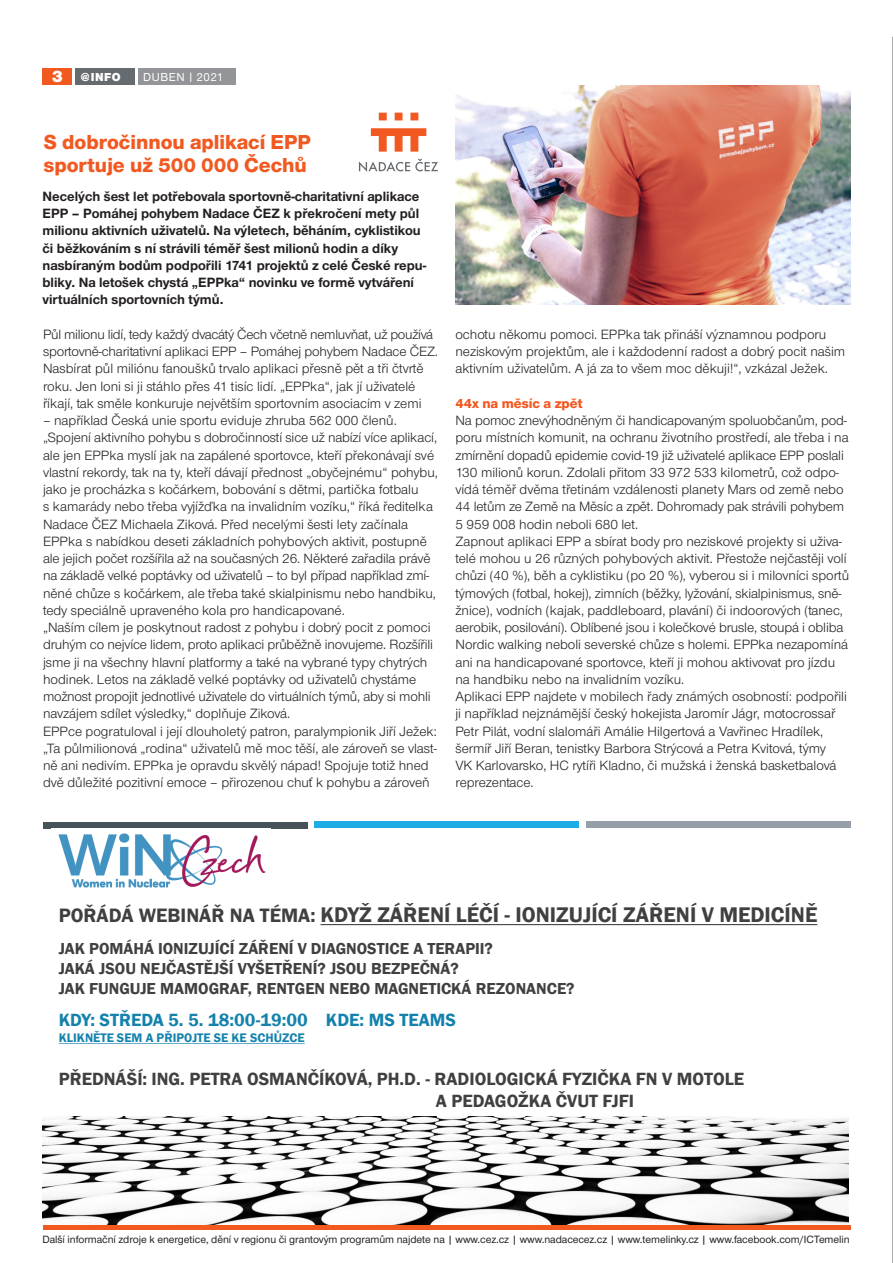
<style>
.page{position:relative;width:893px;height:1263px;background:#fff}
.page>*{position:absolute;margin:0;border:0;box-sizing:border-box;transform-origin:0 0}
.t1{font:600 21.75px "Franklin Gothic";color:#404040}
.titulek_16{font:800 21px/22.5px "Nimbus CEZOT";color:#f15921}
.t2{font:600 18.15px/21.8px "Franklin Gothic";color:#404040}
.t3{font:600 18.15px "Franklin Gothic";color:#1482ac}
.ramecek_nadpis{font:900 17.25px "Nimbus CEZOT";color:#fff}
.t4{font:600 16.35px/19.6px "Franklin Gothic";color:#404040}
._00_text{font:13.95px/17.2px "Nimbus CEZOT";color:#231f20}
._00_text-2{font:700 13.95px/17.2px "Nimbus CEZOT";color:#231f20}
._00_text-3{font:800 13.95px "Nimbus CEZOT";color:#f15921}
.t5{font:600 12.75px "Franklin Gothic";color:#1482ac}
.Pruh_text{font:500 12px "Nimbus CEZOT";letter-spacing:.05em;color:#fff}
.Pruh_text-2{font:900 12px "Nimbus CEZOT";color:#fff}
.tiráž{font:500 10.95px "Nimbus CEZOT";letter-spacing:-.005em;color:#231f20}
.s1{font-size:10.95px}
.s2{font-size:19.95px}
</style>
<div class="page">
<hr style="left:892px;top:37px;width:1px;height:1226px;background:#636366">
<svg style="left:320px;top:924px;width:497px;height:1px"></svg>
<svg style="left:59px;top:1043px;width:246px;height:1px"></svg>
<div style="left:43px;top:822px;width:264px;height:6px;background:#465359"></div>
<div style="left:314px;top:822px;width:265px;height:6px;background:#1cade4"></div>
<div style="left:586px;top:821px;width:265px;height:7px;background:#969fa7"></div>
<img style="left:43px;top:1116px;width:805px;height:109px">
<img style="left:58px;top:833px;width:208px;height:55px">
<div style="left:43px;top:68px;width:29px;height:17px;background:#f15921"></div>
<div style="left:138px;top:68px;width:98px;height:17px;background:#939598"></div>
<div style="left:75px;top:68px;width:60px;height:17px;background:#666b70"></div>
<hr style="left:43px;top:1225px;width:807px;height:4px;background:#f15921">
<img style="left:455px;top:85px;width:396px;height:219px">
<svg style="left:359px;top:159px;width:79px;height:13px"></svg>
<svg style="left:371px;top:113px;width:55px;height:39px"></svg>
<p class="ramecek_nadpis" style="left:52px;top:66px;width:12px">3</p>
<p class="Pruh_text-2" style="left:81px;top:70px;width:41px">@INFO</p>
<p class="Pruh_text" style="left:143px;top:70px;width:82px">DUBEN <span class="s1">|</span> 2021</p>
<p class="titulek_16" style="left:44px;top:131px;width:269px">S dobročinnou aplikací EPP sportuje už 500 000 Čechů</p>
<p class="_00_text-2" style="left:43px;top:187px;width:385px">Necelých šest let potřebovala sportovně-charitativní aplikace EPP – Pomáhej pohybem Nadace ČEZ k překročení mety půl milionu aktivních uživatelů. Na výletech, běháním, cyklistikou či běžkováním s ní strávili téměř šest milionů hodin a díky nasbíraným bodům podpořili 1741 projektů z celé České repu&shy;bliky. Na letošek chystá „EPPka“ novinku ve formě vytváření virtuálních sportovních týmů.</p>
<p class="_00_text" style="left:43px;top:326px;width:396px">Půl milionu lidí, tedy každý dvacátý Čech včetně nemluvňat, už používá sportovně-charitativní aplikaci EPP – Pomáhej pohybem Nadace ČEZ.<br>Nasbírat půl miliónu fanoušků trvalo aplikaci přesně pět a tři čtvrtě roku. Jen loni si ji stáhlo přes 41 tisíc lidí. „EPPka“, jak jí uživatelé říkají, tak směle konkuruje největším sportovním asociacím v zemi</p>
<p class="_00_text" style="left:43px;top:412px;width:355px">– například Česká unie sportu eviduje zhruba 562 000 členů.</p>
<p class="_00_text" style="left:43px;top:429px;width:396px">„Spojení aktivního pohybu s dobročinností sice už nabízí více aplikací, ale jen EPPka myslí jak na zapálené sportovce, kteří překonávají své vlastní rekordy, tak na ty, kteří dávají přednost „obyčejnému“ pohybu, jako je procházka s kočárkem, bobování s dětmi, partička fotbalu<br>s kamarády nebo třeba vyjížďka na invalidním vozíku,“ říká ředitelka Nadace ČEZ Michaela Ziková. Před necelými šesti lety začínala EPPka s nabídkou deseti základních pohybových aktivit, postupně ale jejich počet rozšířila až na současných 26. Některé zařadila právě na základě velké poptávky od uživatelů – to byl případ například zmí&shy;něné chůze s kočárkem, ale třeba také skialpinismu nebo handbiku, tedy speciálně upraveného kola pro handicapované.</p>
<p class="_00_text" style="left:43px;top:619px;width:392px">„Naším cílem je poskytnout radost z pohybu i dobrý pocit z pomoci druhým co nejvíce lidem, proto aplikaci průběžně inovujeme. Rozšířili jsme ji na všechny hlavní platformy a také na vybrané typy chytrých hodinek. Letos na základě velké poptávky od uživatelů chystáme možnost propojit jednotlivé uživatele do virtuálních týmů, aby si mohli navzájem sdílet výsledky,“ doplňuje Ziková.</p>
<p class="_00_text" style="left:43px;top:722px;width:395px">EPPce pogratuloval i její dlouholetý patron, paralympionik Jiří Ježek: „Ta půlmilionová „rodina“ uživatelů mě moc těší, ale zároveň se vlast&shy;ně ani nedivím. EPPka je opravdu skvělý nápad! Spojuje totiž hned dvě důležité pozitivní emoce – přirozenou chuť k pohybu a zároveň</p>
<p class="_00_text" style="left:455px;top:326px;width:391px">ochotu někomu pomoci. EPPka tak přináší významnou podporu neziskovým projektům, ale i každodenní radost a dobrý pocit našim aktivním uživatelům. A já za to všem moc děkuji!“, vzkázal Ježek.</p>
<p class="_00_text-3" style="left:455px;top:395px;width:129px">44x na měsíc a zpět</p>
<p class="_00_text" style="left:455px;top:412px;width:395px">Na pomoc znevýhodněným či handicapovaným spoluobčanům, pod&shy;poru místních komunit, na ochranu životního prostředí, ale třeba i na zmírnění dopadů epidemie covid-19 již uživatelé aplikace EPP poslali 130 milionů korun. Zdolali přitom 33 972 533 kilometrů, což odpo&shy;vídá téměř dvěma třetinám vzdálenosti planety Mars od země nebo 44 letům ze Země na Měsíc a zpět. Dohromady pak strávili pohybem 5 959 008 hodin neboli 680 let.</p>
<p class="_00_text" style="left:455px;top:533px;width:395px">Zapnout aplikaci EPP a sbírat body pro neziskové projekty si uživa&shy;telé mohou u 26 různých pohybových aktivit. Přestože nejčastěji volí chůzi (40 %), běh a cyklistiku (po 20 %), vyberou si i milovníci sportů týmových (fotbal, hokej), zimních (běžky, lyžování, skialpinismus, sně&shy;žnice), vodních (kajak, paddleboard, plavání) či indoorových (tanec, aerobik, posilování). Oblíbené jsou i kolečkové brusle, stoupá i obliba Nordic walking neboli severské chůze s holemi. EPPka nezapomíná ani na handicapované sportovce, kteří ji mohou aktivovat pro jízdu na handbiku nebo na invalidním vozíku.</p>
<p class="_00_text" style="left:455px;top:688px;width:393px">Aplikaci EPP najdete v mobilech řady známých osobností: podpořili ji například nejznámější český hokejista Jaromír Jágr, motocrossař Petr Pilát, vodní slalomáři Amálie Hilgertová a Vavřinec Hradílek, šermíř Jiří Beran, tenistky Barbora Strýcová a Petra Kvitová, týmy<br>VK Karlovarsko, HC rytíři Kladno, či mužská i ženská basketbalová reprezentace.</p>
<p class="t1" style="left:59px;top:902px;width:760px"><span class="s2">POŘÁDÁ WEBINÁŘ NA TÉMA:</span> KDYŽ ZÁŘENÍ LÉČÍ - IONIZUJÍCÍ ZÁŘENÍ V MEDICÍNĚ</p>
<p class="t4" style="left:59px;top:939px;width:517px">JAK POMÁHÁ IONIZUJÍCÍ ZÁŘENÍ V DIAGNOSTICE A TERAPII?<br>JAKÁ JSOU NEJČASTĚJŠÍ VYŠETŘENÍ? JSOU BEZPEČNÁ?<br>JAK FUNGUJE MAMOGRAF, RENTGEN NEBO MAGNETICKÁ REZONANCE?</p>
<p class="t3" style="left:59px;top:1008px;width:399px">KDY: STŘEDA 5. 5. 18:00-19:00 KDE: MS TEAMS</p>
<p class="t5" style="left:59px;top:1030px;width:247px">KLIKNĚTE SEM A PŘIPOJTE SE KE SCHŮZCE</p>
<p class="t2" style="left:436px;top:1068px;width:310px;text-indent:-377px">PŘEDNÁŠÍ: ING. PETRA OSMANČÍKOVÁ, PH.D. - RADIOLOGICKÁ FYZIČKA FN V MOTOLE<br>A PEDAGOŽKA ČVUT FJFI</p>
<p class="tiráž" style="left:43px;top:1233px;width:809px">Další informační zdroje k energetice, dění v regionu či grantovým programům najdete na | www.cez.cz | www.nadacecez.cz | www.temelinky.cz | www.facebook.com/ICTemelin</p>
</div>
